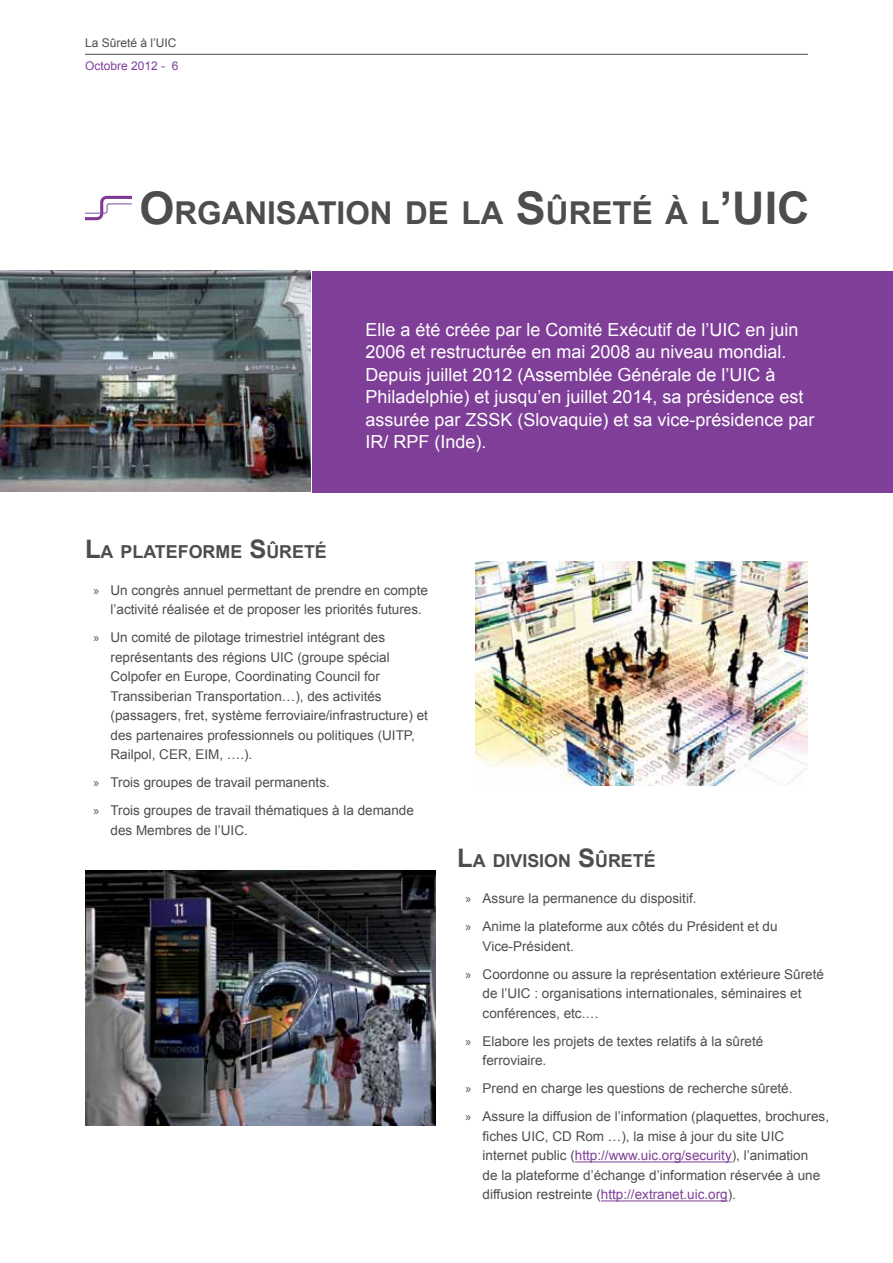
<style>
.page{position:relative;width:893px;height:1263px;background:#fff}
.page>*{position:absolute;margin:0;border:0;box-sizing:border-box;transform-origin:0 0}
.t1{font:700 31.5px "Arial";color:#4d4d4f}
.t2{font:18px/22.5px "Arial";color:#fff}
.t3{font:700 17.85px "Arial";color:#4d4d4f}
.t4{font:13.5px/19.5px "Arial";color:#4d4d4f}
.t5{font:12px "Arial";color:#4d4d4f}
.t6{font:12px "Arial";color:#7f3f98}
.s1{font-size:45px}
.s2{font-size:25.5px}
.s3{font-family:"Myriad Pro"}
.s4{color:#7f3f98}
</style>
<div class="page">
<hr style="left:85px;top:54px;width:723px;height:1px;background:#4d4d4f">
<img style="left:0;top:271px;width:310px;height:221px">
<div style="left:313px;top:272px;width:580px;height:221px;background:#7f3f98"></div>
<img style="left:475px;top:561px;width:332px;height:225px">
<hr style="left:575px;top:1161px;width:157px;height:1px;background:#7f3f98">
<hr style="left:601px;top:1200px;width:127px;height:1px;background:#7f3f98">
<img style="left:85px;top:871px;width:351px;height:255px">
<svg style="left:85px;top:196px;width:46px;height:24px"></svg>
<p class="t5" style="left:85px;top:35px;width:93px">La Sûreté à l’UIC</p>
<p class="t6" style="left:85px;top:58px;width:95px">Octobre 2012 - 6</p>
<h1 class="t1" style="left:139px;top:192px;width:647px"><span class="s1">O</span>RGANISATION DE LA <span class="s1">S</span>ÛRETÉ À L<span class="s1">’UIC</span></h1>
<p class="t2" style="left:365px;top:318px;width:451px">Elle a été créée par le Comité Exécutif de l’UIC en juin 2006 et restructurée en mai 2008 au niveau mondial.<br>Depuis juillet 2012 (Assemblée Générale de l’UIC à Philadelphie) et jusqu’en juillet 2014, sa présidence est assurée par ZSSK (Slovaquie) et sa vice-présidence par IR/ RPF (Inde).</p>
<h3 class="t3" style="left:85px;top:540px;width:243px"><span class="s2">L</span>A PLATEFORME <span class="s2">S</span>ÛRETÉ</h3>
<p class="t4" style="left:111px;top:580px;width:319px;text-indent:-17px"><span class="s3">»</span> Un congrès annuel permettant de prendre en compte l’activité réalisée et de proposer les priorités futures.</p>
<p class="t4" style="left:111px;top:628px;width:319px;text-indent:-17px"><span class="s3">»</span> Un comité de pilotage trimestriel intégrant des représentants des régions UIC (groupe spécial Colpofer en Europe, Coordinating Council for Transsiberian Transportation…), des activités (passagers, fret, système ferroviaire/infrastructure) et des partenaires professionnels ou politiques (UITP, Railpol, CER, EIM, ….).</p>
<p class="t4" style="left:94px;top:769px;width:322px;line-height:28px"><span class="s3">»</span> Trois groupes de travail permanents.<br><span class="s3">»</span> Trois groupes de travail thématiques à la demande</p>
<p class="t4" style="left:111px;top:820px;width:139px">des Membres de l’UIC.</p>
<h3 class="t3" style="left:457px;top:849px;width:200px"><span class="s2">L</span>A DIVISION <span class="s2">S</span>ÛRETÉ</h3>
<p class="t4" style="left:466px;top:885px;width:313px;line-height:28px"><span class="s3">»</span> Assure la permanence du dispositif.<br><span class="s3">»</span> Anime la plateforme aux côtés du Président et du</p>
<p class="t4" style="left:466px;top:932px;width:360px;line-height:28px;text-indent:17px">Vice-Président.<br><span class="s3">»</span> Coordonne ou assure la représentation extérieure Sûreté</p>
<p class="t4" style="left:483px;top:984px;width:320px">de l’UIC : organisations internationales, séminaires et conférences, etc.…</p>
<p class="t4" style="left:483px;top:1031px;width:282px;text-indent:-17px"><span class="s3">»</span> Elabore les projets de textes relatifs à la sûreté ferroviaire.</p>
<p class="t4" style="left:466px;top:1075px;width:365px;line-height:28px"><span class="s3">»</span> Prend en charge les questions de recherche sûreté.<br><span class="s3">»</span> Assure la diffusion de l’information (plaquettes, brochures,</p>
<p class="t4" style="left:483px;top:1126px;width:339px">fiches UIC, CD Rom …), la mise à jour du site UIC internet public (<span class="s4">http://www.uic.org/security</span>), l’animation de la plateforme d’échange d’information réservée à une diffusion restreinte (<span class="s4">http://extranet.uic.org</span>).</p>
</div>
